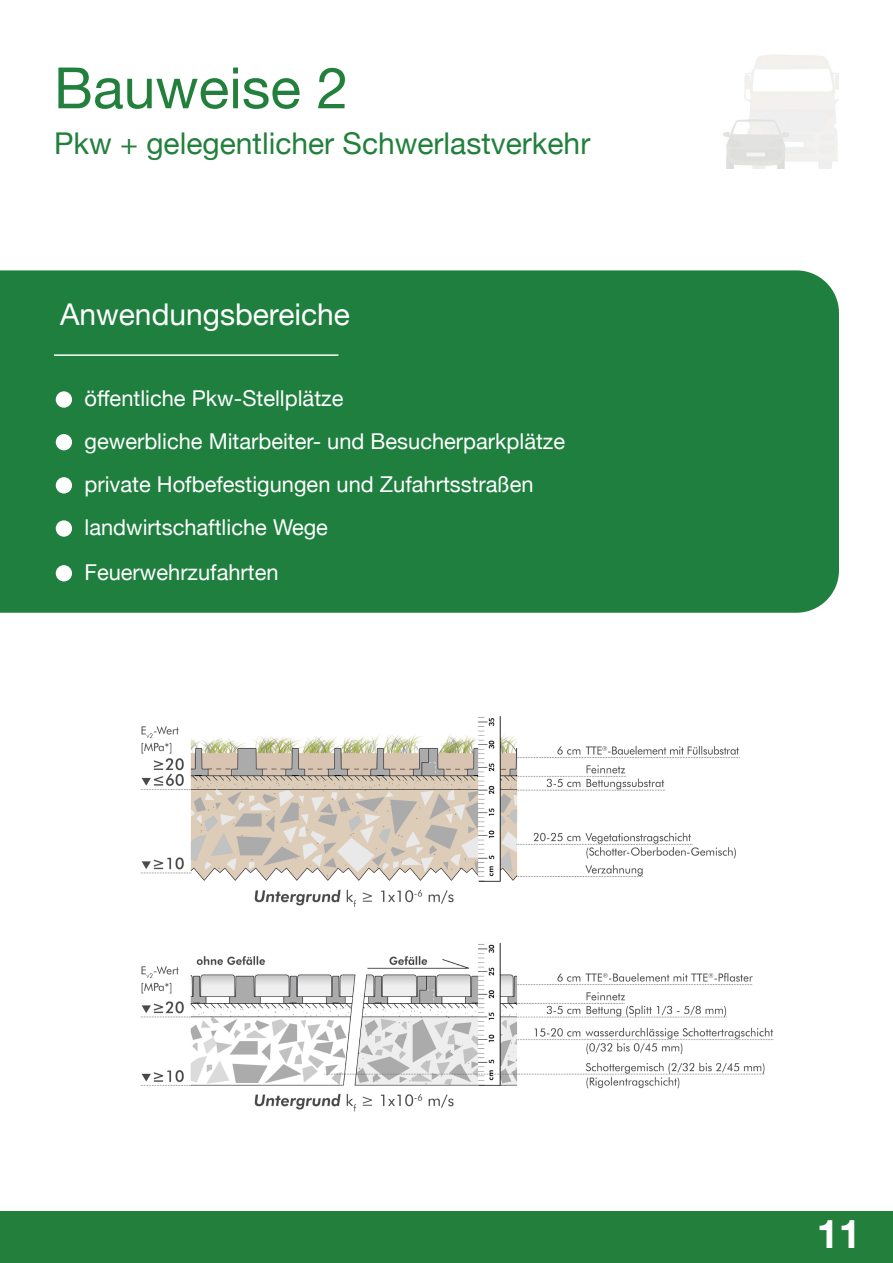
<style>
.page{position:relative;width:893px;height:1263px;background:#fff}
.page>*{position:absolute;margin:0;border:0;box-sizing:border-box;transform-origin:0 0}
.t1{font:57px "Helvetica Neue";color:#22803c}
.t2{font:700 39.6px "Helvetica Neue";color:#fff}
.t3{font:30px "Helvetica Neue";color:#22803c}
.t4{font:30px "Helvetica Neue";color:#fff}
.t5{font:21.9px/43.5px "Helvetica Neue";color:#fff}
</style>
<div class="page">
<div style="left:0;top:1212px;width:893px;height:51px;background:#22803c"></div>
<img style="left:140px;top:943px;width:634px;height:169px">
<img style="left:140px;top:716px;width:600px;height:190px">
<img style="left:723px;top:54px;width:116px;height:115px">
<div style="left:0;top:270px;width:839px;height:343px;background:#1e7f3e"></div>
<div style="left:56px;top:391px;width:16px;height:17px;background:#fff;border-radius:50%"></div>
<div style="left:56px;top:434px;width:16px;height:16px;background:#fff;border-radius:50%"></div>
<div style="left:56px;top:477px;width:16px;height:16px;background:#fff;border-radius:50%"></div>
<div style="left:56px;top:520px;width:16px;height:17px;background:#fff;border-radius:50%"></div>
<div style="left:56px;top:565px;width:16px;height:16px;background:#fff;border-radius:50%"></div>
<hr style="left:54px;top:354px;width:284px;height:2px;background:#fff">
<h1 class="t1" style="left:54px;top:47px;width:296px">Bauweise 2</h1>
<h3 class="t3" style="left:54px;top:121px;width:538px">Pkw + gelegentlicher Schwerlastverkehr</h3>
<h3 class="t4" style="left:60px;top:292px;width:292px">Anwendungsbereiche</h3>
<p class="t5" style="left:85px;top:377px;width:482px">öffentliche Pkw-Stellplätze<br>gewerbliche Mitarbeiter- und Besucherparkplätze private Hofbefestigungen und Zufahrtsstraßen landwirtschaftliche Wege<br>Feuerwehrzufahrten</p>
<h2 class="t2" style="left:817px;top:1202px;width:46px">11</h2>
</div>
